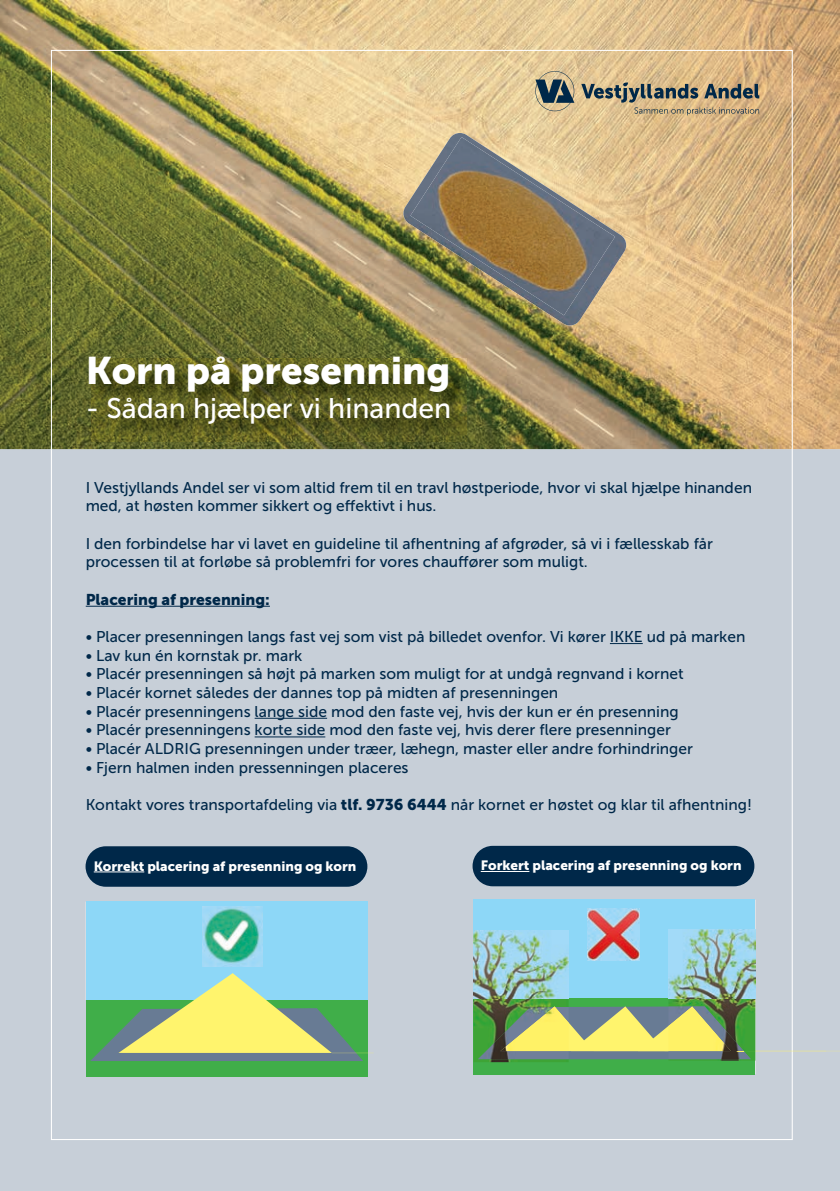
<style>
.page{position:relative;width:840px;height:1191px;background:#fff}
.page>*{position:absolute;margin:0;border:0;box-sizing:border-box;transform-origin:0 0}
.t1{font:38.2px "Museo Sans 900";color:#fff}
.t2{font:28.2px "Museo Sans 500";color:#fff}
.t3{font:15.6px/18.6px "Museo Sans 500";color:#002849}
.t4{font:15.6px "Museo Sans 900";color:#002849}
.t5{font:13.4px "Museo Sans 900";color:#fff}
.s1{font-family:"Museo Sans 900"}
</style>
<div class="page">
<div style="left:0;top:449px;width:839px;height:742px;background:#c7cfd8"></div>
<img style="left:0;top:0;width:839px;height:449px">
<img style="left:403px;top:133px;width:222px;height:193px">
<img style="left:91px;top:359px;width:375px;height:82px">
<img style="left:410px;top:137px;width:204px;height:178px">
<svg style="left:535px;top:71px;width:39px;height:40px;background:#898979"></svg>
<svg style="left:581px;top:82px;width:177px;height:33px;background:#a7987a"></svg>
<hr style="left:86px;top:606px;width:184px;height:1px;background:#002849">
<hr style="left:609px;top:643px;width:33px;height:1px;background:#002849">
<hr style="left:254px;top:718px;width:73px;height:1px;background:#002849">
<hr style="left:254px;top:736px;width:71px;height:1px;background:#002849">
<div style="left:86px;top:1000px;width:281px;height:76px;background:#40ae49"></div>
<div style="left:86px;top:901px;width:281px;height:99px;background:#8dd7f7"></div>
<svg style="left:90px;top:973px;width:283px;height:88px"></svg>
<div style="left:473px;top:998px;width:282px;height:76px;background:#40ae49"></div>
<div style="left:473px;top:899px;width:282px;height:99px;background:#8dd7f7"></div>
<img style="left:668px;top:929px;width:87px;height:131px">
<svg style="left:568px;top:1006px;width:271px;height:53px;background:#b4bca4"></svg>
<img style="left:668px;top:1006px;width:87px;height:45px">
<img style="left:473px;top:930px;width:95px;height:132px">
<img style="left:477px;top:1007px;width:91px;height:52px">
<img style="left:500px;top:1006px;width:68px;height:45px">
<div style="left:85px;top:846px;width:282px;height:40px;background:#002849;border-radius:20px"></div>
<hr style="left:94px;top:871px;width:50px;height:1px;background:#fff">
<div style="left:472px;top:846px;width:282px;height:40px;background:#002849;border-radius:20px"></div>
<hr style="left:480px;top:871px;width:49px;height:1px;background:#fff">
<img style="left:587px;top:908px;width:52px;height:52px">
<img style="left:202px;top:906px;width:60px;height:60px">
<h1 class="t1" style="left:86px;top:349px;width:366px">Korn på presenning</h1>
<h2 class="t2" style="left:86px;top:393px;width:367px">- Sådan hjælper vi hinanden</h2>
<p class="t3" style="left:86px;top:478px;width:667px">I Vestjyllands Andel ser vi som altid frem til en travl høstperiode, hvor vi skal hjælpe hinanden med, at høsten kommer sikkert og e-ektivt i hus.</p>
<p class="t3" style="left:86px;top:534px;width:628px">I den forbindelse har vi lavet en guideline til afhentning af afgrøder, så vi i fællesskab får processen til at forløbe så problemfri for vores chau-ører som muligt.</p>
<p class="t4" style="left:86px;top:590px;width:185px">Placering af presenning:</p>
<p class="t3" style="left:86px;top:627px;width:660px">• Placer presenningen langs fast vej som vist på billedet ovenfor. Vi kører IKKE ud på marken</p>
<p class="t3" style="left:86px;top:646px;width:218px">• Lav kun én kornstak pr. mark</p>
<p class="t3" style="left:86px;top:664px;width:599px">• Placér presenningen så højt på marken som muligt for at undgå regnvand i kornet</p>
<p class="t3" style="left:86px;top:683px;width:474px">• Placér kornet således der dannes top på midten af presenningen</p>
<p class="t3" style="left:86px;top:702px;width:594px">• Placér presenningens lange side mod den faste vej, hvis der kun er én presenning</p>
<p class="t3" style="left:86px;top:720px;width:586px">• Placér presenningens korte side mod den faste vej, hvis derer flere presenninger</p>
<p class="t3" style="left:86px;top:739px;width:608px">• Placér ALDRIG presenningen under træer, læhegn, master eller andre forhindringer</p>
<p class="t3" style="left:86px;top:758px;width:324px">• Fjern halmen inden pressenningen placeres</p>
<p class="t3" style="left:86px;top:795px;width:667px">Kontakt vores transportafdeling via <span class="s1">tlf. 9736 6444</span> når kornet er høstet og klar til afhentning!</p>
<p class="t5" style="left:94px;top:858px;width:264px">Korrekt placering af presenning og korn</p>
<p class="t5" style="left:480px;top:858px;width:262px">Forkert placering af presenning og korn</p>
</div>
